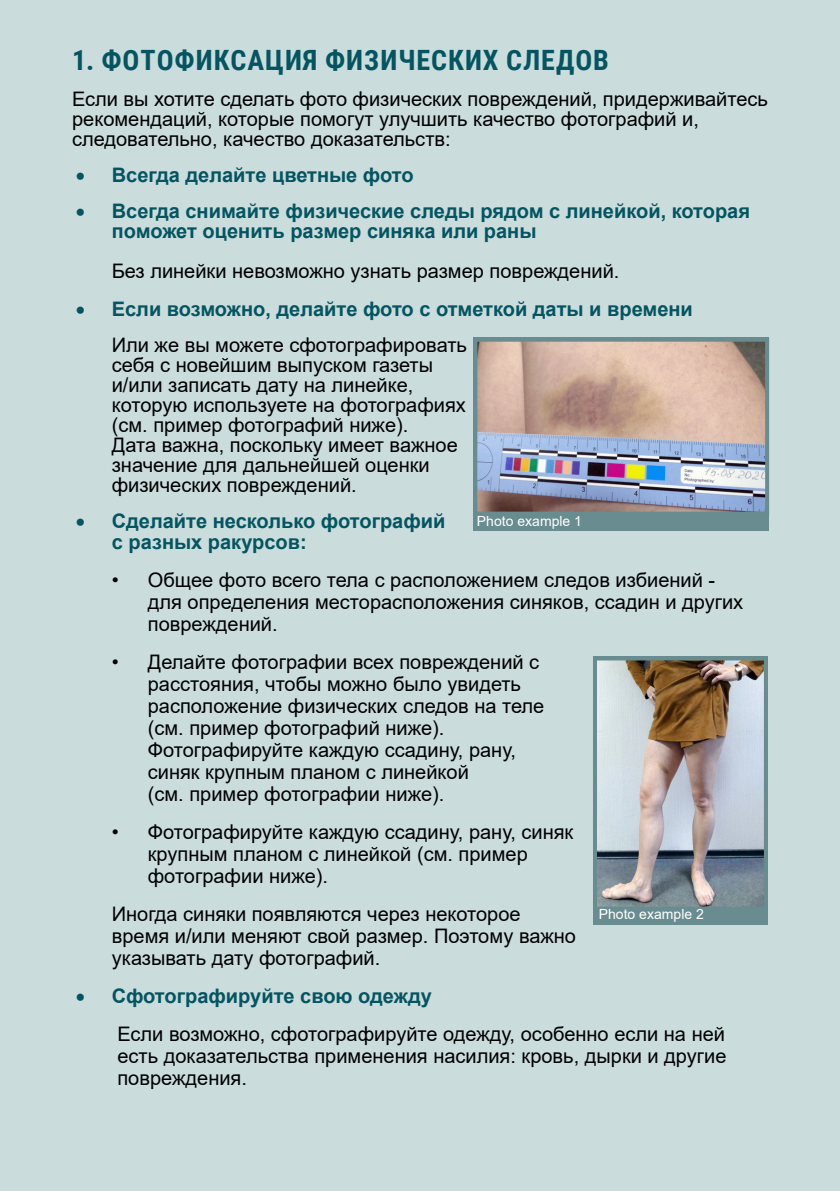
<style>
.page{position:relative;width:840px;height:1191px;background:#fff}
.page>*{position:absolute;margin:0;border:0;box-sizing:border-box;transform-origin:0 0}
.t1{font:700 28px "Roboto Condensed";letter-spacing:.035em;color:#045561}
.t2{font:20px/22px "Arial";color:#000}
.t3{font:700 20px/20px "Arial";color:#045561}
.t4{font:14px "Arial";color:#fff}
.s1{font-weight:400;color:#000}
.s2{color:#045561}
.s3{font-weight:700;color:#045561}
</style>
<div class="page">
<div style="left:0;top:0;width:839px;height:1191px;background:#cbdcdd"></div>
<div style="left:473px;top:338px;width:295px;height:193px;background:#698c91"></div>
<div style="left:592px;top:656px;width:175px;height:268px;background:#698c91"></div>
<img style="left:478px;top:343px;width:285px;height:167px">
<div style="left:473px;top:338px;width:295px;height:177px;border:4px solid #698c91"></div>
<img style="left:597px;top:661px;width:165px;height:244px">
<div style="left:592px;top:656px;width:175px;height:254px;border:4px solid #698c91"></div>
<h1 class="t1" style="left:72px;top:40px;width:538px">1. ФОТОФИКСАЦИЯ ФИЗИЧЕСКИХ СЛЕДОВ</h1>
<p class="t2" style="left:72px;top:89px;width:697px;line-height:20px">Если вы хотите сделать фото физических повреждений, придерживайтесь рекомендаций, которые помогут улучшить качество фотографий и, следовательно, качество доказательств:</p>
<p class="t3" style="left:76px;top:165px;width:339px">• Всегда делайте цветные фото</p>
<p class="t3" style="left:112px;top:201px;width:639px;text-indent:-36px">• Всегда снимайте физические следы рядом с линейкой, которая поможет оценить размер синяка или раны</p>
<p class="t2" style="left:112px;top:260px;width:509px">Без линейки невозможно узнать размер повреждений.</p>
<p class="t3" style="left:112px;top:291px;width:582px;line-height:36px;text-indent:-36px">• Если возможно, делайте фото с отметкой даты и времени<br><span class="s1">Или же вы можете сфотографировать</span></p>
<p class="t2" style="left:112px;top:355px;width:355px;line-height:20px">себя с новейшим выпуском газеты и/или записать дату на линейке, которую используете на фотографиях (см. пример фотографий ниже).<br>Дата важна, поскольку имеет важное значение для дальнейшей оценки физических повреждений.</p>
<p class="t3" style="left:112px;top:511px;width:335px;line-height:20.6px;text-indent:-36px">• Сделайте несколько фотографий с разных ракурсов:</p>
<p class="t2" style="left:148px;top:569px;width:596px;text-indent:-36px">• Общее фото всего тела с расположением следов избиений - для определения месторасположения синяков, ссадин и других повреждений.</p>
<p class="t2" style="left:148px;top:651px;width:398px;text-indent:-36px">• Делайте фотографии всех повреждений с расстояния, чтобы можно было увидеть расположение физических следов на теле (см. пример фотографий ниже).<br>Фотографируйте каждую ссадину, рану, синяк крупным планом с линейкой<br>(см. пример фотографии ниже).</p>
<p class="t2" style="left:148px;top:821px;width:427px;text-indent:-36px">• Фотографируйте каждую ссадину, рану, синяк крупным планом с линейкой (см. пример фотографии ниже).</p>
<p class="t2" style="left:112px;top:903px;width:465px">Иногда синяки появляются через некоторое время и/или меняют свой размер. Поэтому важно указывать дату фотографий.</p>
<p class="t2" style="left:117px;top:977px;width:608px;line-height:38px;text-indent:-42px"><span class="s2">•</span> <span class="s3">Сфотографируйте свою одежду<br></span>Если возможно, сфотографируйте одежду, особенно если на ней</p>
<p class="t2" style="left:117px;top:1045px;width:610px">есть доказательства применения насилия: кровь, дырки и другие повреждения.</p>
<p class="t4" style="left:476px;top:511px;width:107px">Photo example 1</p>
<p class="t4" style="left:598px;top:904px;width:107px">Photo example 2</p>
</div>
